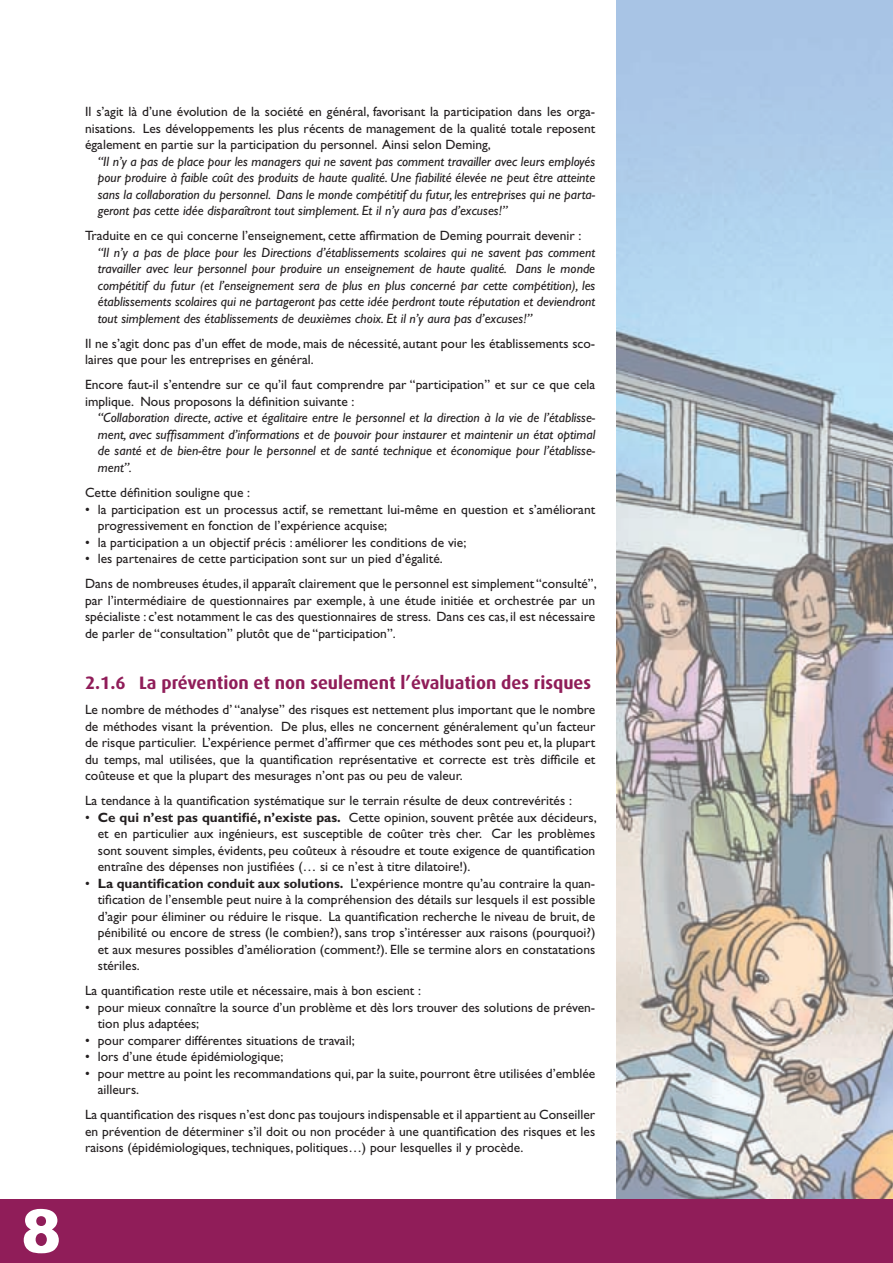
<style>
.page{position:relative;width:893px;height:1263px;background:#fff}
.page>*{position:absolute;margin:0;border:0;box-sizing:border-box;transform-origin:0 0}
.t1{font:700 18px "Dax";color:#901d59}
.t2{font:13.5px/16.5px "Gill Sans";color:#231f20;text-align:justify}
.t3{font:italic 13.5px/16.5px "Gill Sans";color:#231f20;text-align:justify}
.s1{font-weight:700}
</style>
<div class="page">
<img style="left:617px;top:0;width:276px;height:1199px">
<div style="left:0;top:1199px;width:893px;height:64px;background:#901d59"></div>
<p class="t2" style="left:85px;top:104px;width:512px">Il s’agit là d’une évolution de la société en général, favorisant la participation dans les orga&shy;nisations. Les développements les plus récents de management de la qualité totale reposent également en partie sur la participation du personnel. Ainsi selon Deming,</p>
<p class="t3" style="left:98px;top:153px;width:499px">“Il n’y a pas de place pour les managers qui ne savent pas comment travailler avec leurs employés pour produire à faible coût des produits de haute qualité. Une fiabilité élevée ne peut être atteinte sans la collaboration du personnel. Dans le monde compétitif du futur, les entreprises qui ne parta&shy;geront pas cette idée disparaîtront tout simplement. Et il n’y aura pas d’excuses!”</p>
<p class="t2" style="left:85px;top:228px;width:498px">Traduite en ce qui concerne l’enseignement, cette affirmation de Deming pourrait devenir :</p>
<p class="t3" style="left:98px;top:244px;width:499px">“Il n’y a pas de place pour les Directions d’établissements scolaires qui ne savent pas comment travailler avec leur personnel pour produire un enseignement de haute qualité. Dans le monde compétitif du futur (et l’enseignement sera de plus en plus concerné par cette compétition), les établissements scolaires qui ne partageront pas cette idée perdront toute réputation et deviendront tout simplement des établissements de deuxièmes choix. Et il n’y aura pas d’excuses!”</p>
<p class="t2" style="left:85px;top:335px;width:512px">Il ne s’agit donc pas d’un effet de mode, mais de nécessité, autant pour les établissements sco&shy;laires que pour les entreprises en général.</p>
<p class="t2" style="left:85px;top:377px;width:512px">Encore faut-il s’entendre sur ce qu’il faut comprendre par “participation” et sur ce que cela implique. Nous proposons la définition suivante :</p>
<p class="t3" style="left:98px;top:410px;width:499px">“Collaboration directe, active et égalitaire entre le personnel et la direction à la vie de l’établisse&shy;ment, avec suffisamment d’informations et de pouvoir pour instaurer et maintenir un état optimal de santé et de bien-être pour le personnel et de santé technique et économique pour l’établisse&shy;ment”.</p>
<p class="t2" style="left:85px;top:484px;width:167px">Cette définition souligne que :</p>
<p class="t2" style="left:98px;top:501px;width:499px;text-indent:-13px">• la participation est un processus actif, se remettant lui-même en question et s’améliorant progressivement en fonction de l’expérience acquise;</p>
<p class="t2" style="left:85px;top:534px;width:383px">• la participation a un objectif précis : améliorer les conditions de vie;</p>
<p class="t2" style="left:85px;top:546px;width:513px;line-height:25px">• les partenaires de cette participation sont sur un pied d’égalité.<br>Dans de nombreuses études, il apparaît clairement que le personnel est simplement “consulté”,</p>
<p class="t2" style="left:85px;top:592px;width:512px">par l’intermédiaire de questionnaires par exemple, à une étude initiée et orchestrée par un spécialiste : c’est notamment le cas des questionnaires de stress. Dans ces cas, il est nécessaire de parler de “consultation” plutôt que de “participation”.</p>
<h1 class="t1" style="left:85px;top:673px;width:508px">2.1.6 La prévention et non seulement l’évaluation des risques</h1>
<p class="t2" style="left:85px;top:701px;width:512px">Le nombre de méthodes d’ “analyse” des risques est nettement plus important que le nombre de méthodes visant la prévention. De plus, elles ne concernent généralement qu’un facteur de risque particulier. L’expérience permet d’affirmer que ces méthodes sont peu et, la plupart du temps, mal utilisées, que la quantification représentative et correcte est très difficile et coûteuse et que la plupart des mesurages n’ont pas ou peu de valeur.</p>
<p class="t2" style="left:85px;top:792px;width:488px">La tendance à la quantification systématique sur le terrain résulte de deux contrevérités :</p>
<p class="t2" style="left:98px;top:809px;width:500px;text-indent:-13px">• <span class="s1">Ce qui n’est pas quantifié, n’existe pas.</span> Cette opinion, souvent prêtée aux décideurs, et en particulier aux ingénieurs, est susceptible de coûter très cher. Car les problèmes sont souvent simples, évidents, peu coûteux à résoudre et toute exigence de quantification entraîne des dépenses non justifiées (… si ce n’est à titre dilatoire!).</p>
<p class="t2" style="left:98px;top:875px;width:499px;text-indent:-13px">• <span class="s1">La quantification conduit aux solutions.</span> L’expérience montre qu’au contraire la quan&shy;tification de l’ensemble peut nuire à la compréhension des détails sur lesquels il est possible d’agir pour éliminer ou réduire le risque. La quantification recherche le niveau de bruit, de pénibilité ou encore de stress (le combien?), sans trop s’intéresser aux raisons (pourquoi?) et aux mesures possibles d’amélioration (comment?). Elle se termine alors en constatations stériles.</p>
<p class="t2" style="left:85px;top:982px;width:338px">La quantification reste utile et nécessaire, mais à bon escient :</p>
<p class="t2" style="left:98px;top:999px;width:499px;text-indent:-13px">• pour mieux connaître la source d’un problème et dès lors trouver des solutions de préven&shy;tion plus adaptées;</p>
<p class="t2" style="left:85px;top:1032px;width:271px">• pour comparer différentes situations de travail;</p>
<p class="t2" style="left:85px;top:1048px;width:200px">• lors d’une étude épidémiologique;</p>
<p class="t2" style="left:98px;top:1065px;width:499px;text-indent:-13px">• pour mettre au point les recommandations qui, par la suite, pourront être utilisées d’emblée ailleurs.</p>
<p class="t2" style="left:85px;top:1106px;width:512px">La quantification des risques n’est donc pas toujours indispensable et il appartient au Conseiller en prévention de déterminer s’il doit ou non procéder à une quantification des risques et les raisons (épidémiologiques, techniques, politiques…) pour lesquelles il y procède.</p>
</div>
